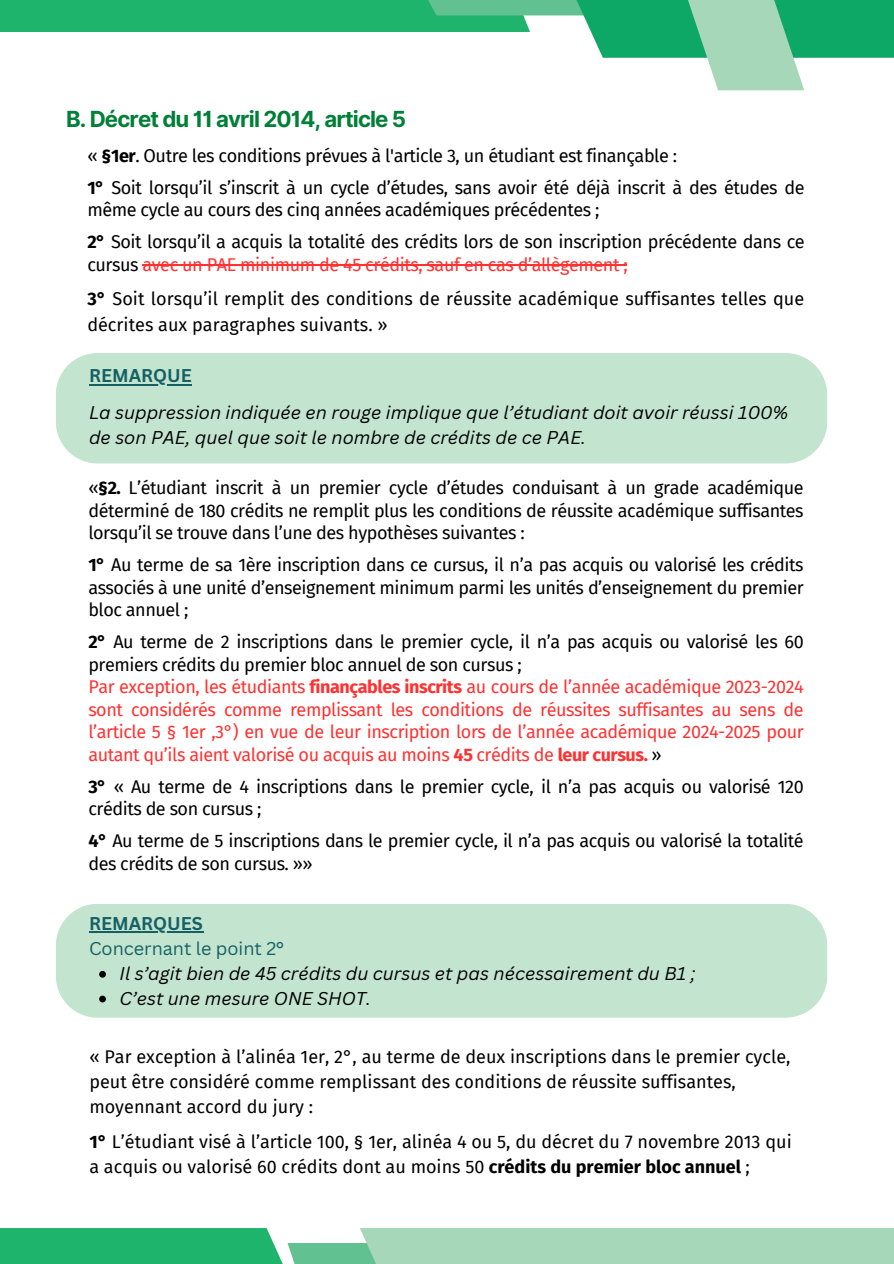
<style>
.page{position:relative;width:894px;height:1264px;background:#fff}
.page>*{position:absolute;margin:0;border:0;box-sizing:border-box;transform-origin:0 0}
.t1{font:700 22.2px "Inter";letter-spacing:-.04em;color:#008037}
.t2{font:18px/22.5px "Fira Sans";letter-spacing:-.025em;color:#000}
.t3{font:18px/25px "Fira Sans";color:#000}
.t4{font:18px/22.5px "Fira Sans";letter-spacing:-.025em;color:#ff3131;text-align:justify}
.t5{font:italic 18px/24.8px "Canva Sans";color:#000}
.t6{font:18px "Canva Sans";color:#156064}
.t7{font:700 18px "Canva Sans";color:#156064}
.s1{font-weight:700}
.s2{color:#ff3131}
.s3{color:#000}
</style>
<div class="page">
<div style="left:287px;top:1242px;width:276px;height:21px;background:#62c190"></div>
<div style="left:0;top:1227px;width:287px;height:36px;background:#1fb46c"></div>
<div style="left:360px;top:1227px;width:533px;height:36px;background:#a6d7b8"></div>
<div style="left:0;top:0;width:530px;height:32px;background:#1fb46c"></div>
<div style="left:422px;top:0;width:208px;height:15px;background:#62c190"></div>
<svg style="left:530px;top:0;width:363px;height:58px;fill:#0da866"></svg>
<svg style="left:684px;top:0;width:120px;height:90px;background:#93d2b0"></svg>
<hr style="left:142px;top:264px;width:485px;height:2px;background:#ff3131">
<div style="left:56px;top:353px;width:771px;height:110px;background:#c3e4cf"></div>
<hr style="left:89px;top:384px;width:103px;height:1px;background:#156064">
<div style="left:56px;top:904px;width:771px;height:113px;background:#c3e4cf"></div>
<hr style="left:89px;top:931px;width:114px;height:1px;background:#156064">
<svg style="left:99px;top:970px;width:7px;height:7px"></svg>
<svg style="left:99px;top:995px;width:7px;height:7px"></svg>
<p class="t1" style="left:66px;top:106px;width:341px">B. Décret du 11 avril 2014, article 5</p>
<h1 class="t2" style="left:87px;top:144px;width:591px">« <span class="s1">§1er</span>. Outre les conditions prévues à l'article 3, un étudiant est finançable :</h1>
<p class="t2" style="left:87px;top:176px;width:718px"><span class="s1">1°</span> Soit lorsqu’il s’inscrit à un cycle d’études, sans avoir été déjà inscrit à des études de même cycle au cours des cinq années académiques précédentes ;</p>
<p class="t2" style="left:87px;top:231px;width:718px"><span class="s1">2°</span> Soit lorsqu’il a acquis la totalité des crédits lors de son inscription précédente dans ce cursus <span class="s2">avec un PAE minimum de 45 crédits, sauf en cas d’allègement ;</span></p>
<p class="t3" style="left:87px;top:285px;width:718px;line-height:26.2px"><span class="s1">3°</span> Soit lorsqu’il remplit des conditions de réussite académique suffisantes telles que décrites aux paragraphes suivants. »</p>
<p class="t7" style="left:89px;top:363px;width:104px">REMARQUE</p>
<p class="t5" style="left:89px;top:400px;width:700px">La suppression indiquée en rouge implique que l’étudiant doit avoir réussi 100% de son PAE, quel que soit le nombre de crédits de ce PAE.</p>
<p class="t2" style="left:88px;top:477px;width:716px;text-align:justify">«<span class="s1">§2.</span> L’étudiant inscrit à un premier cycle d’études conduisant à un grade académique déterminé de 180 crédits ne remplit plus les conditions de réussite académique suffisantes lorsqu’il se trouve dans l’une des hypothèses suivantes :</p>
<p class="t2" style="left:88px;top:554px;width:716px;text-align:justify"><span class="s1">1°</span> Au terme de sa 1ère inscription dans ce cursus, il n’a pas acquis ou valorisé les crédits associés à une unité d’enseignement minimum parmi les unités d’enseignement du premier bloc annuel ;</p>
<p class="t2" style="left:88px;top:631px;width:716px"><span class="s1">2°</span> Au terme de 2 inscriptions dans le premier cycle, il n’a pas acquis ou valorisé les 60 premiers crédits du premier bloc annuel de son cursus ;</p>
<p class="t4" style="left:88px;top:676px;width:716px">Par exception, les étudiants <span class="s1">finançables inscrits</span> au cours de l’année académique 2023-2024 sont considérés comme remplissant les conditions de réussites suffisantes au sens de l’article 5 § 1er ,3°) en vue de leur inscription lors de l’année académique 2024-2025 pour autant qu’ils aient valorisé ou acquis au moins <span class="s1">45</span> crédits de <span class="s1">leur cursus.</span> <span class="s3">»</span></p>
<p class="t2" style="left:88px;top:775px;width:716px"><span class="s1">3°</span> « Au terme de 4 inscriptions dans le premier cycle, il n’a pas acquis ou valorisé 120 crédits de son cursus ;</p>
<p class="t2" style="left:88px;top:829px;width:716px"><span class="s1">4°</span> Au terme de 5 inscriptions dans le premier cycle, il n’a pas acquis ou valorisé la totalité des crédits de son cursus. »»</p>
<p class="t7" style="left:89px;top:911px;width:115px">REMARQUES</p>
<p class="t6" style="left:89px;top:935px;width:196px">Concernant le point 2°</p>
<p class="t5" style="left:120px;top:960px;width:577px">Il s’agit bien de 45 crédits du cursus et pas nécessairement du B1 ;<br>C’est une mesure ONE SHOT.</p>
<p class="t3" style="left:89px;top:1044px;width:702px">« Par exception à l’alinéa 1er, 2°, au terme de deux inscriptions dans le premier cycle, peut être considéré comme remplissant des conditions de réussite suffisantes, moyennant accord du jury :</p>
<p class="t3" style="left:89px;top:1129px;width:703px"><span class="s1">1°</span> L’étudiant visé à l’article 100, § 1er, alinéa 4 ou 5, du décret du 7 novembre 2013 qui a acquis ou valorisé 60 crédits dont au moins 50 <span class="s1">crédits du premier bloc annuel</span> ;</p>
</div>
